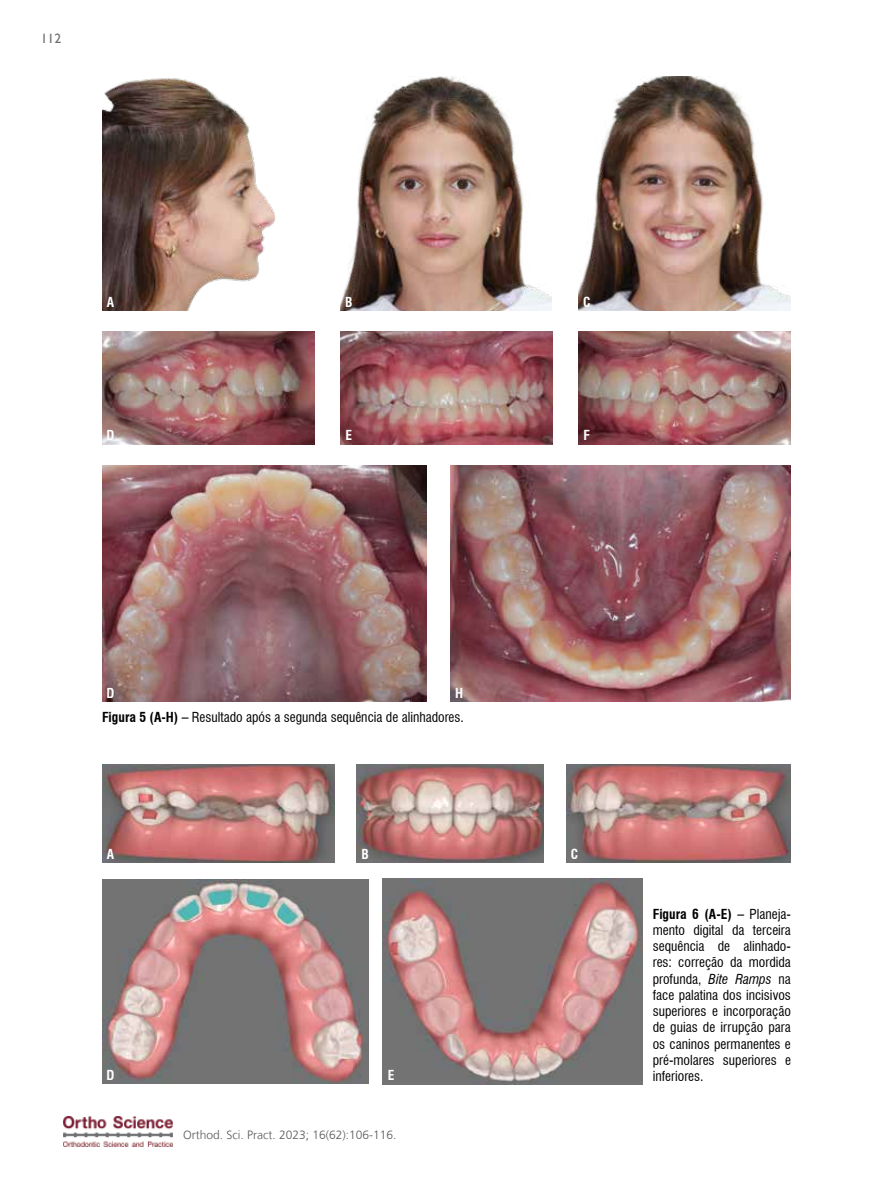
<style>
.page{position:relative;width:893px;height:1191px;background:#fff}
.page>*{position:absolute;margin:0;border:0;box-sizing:border-box;transform-origin:0 0}
.t1{font:condensed 13.5px/16.2px "Swiss 721 BT";color:#000;text-align:justify}
.t2{font:700 condensed 13.5px "Swiss 721 BT";color:#fff}
.t3{font:13.5px "Humanist 521 BT";color:#6d6e71}
.t4{font:300 12px "Frutiger LT";color:#58595b}
.s1{font-weight:700}
.s2{font-style:italic}
</style>
<div class="page">
<img style="left:64px;top:1116px;width:109px;height:30px">
<img style="left:340px;top:77px;width:212px;height:233px">
<img style="left:102px;top:78px;width:174px;height:232px">
<img style="left:102px;top:332px;width:213px;height:112px">
<img style="left:340px;top:332px;width:213px;height:112px">
<img style="left:578px;top:332px;width:213px;height:112px">
<img style="left:102px;top:465px;width:324px;height:236px">
<img style="left:451px;top:465px;width:340px;height:236px">
<img style="left:578px;top:77px;width:213px;height:233px">
<img style="left:102px;top:764px;width:232px;height:98px">
<img style="left:357px;top:764px;width:187px;height:98px">
<img style="left:566px;top:764px;width:225px;height:98px">
<img style="left:102px;top:879px;width:266px;height:204px">
<img style="left:383px;top:878px;width:259px;height:206px">
<p class="t3" style="left:41px;top:30px;width:22px">112</p>
<p class="t2" style="left:107px;top:294px;width:9px">A</p>
<p class="t2" style="left:107px;top:427px;width:9px">D</p>
<p class="t2" style="left:345px;top:294px;width:9px">B</p>
<p class="t2" style="left:345px;top:427px;width:8px">E</p>
<p class="t2" style="left:107px;top:685px;width:9px">D</p>
<p class="t2" style="left:455px;top:685px;width:10px">H</p>
<p class="t1" style="left:102px;top:709px;width:363px"><span class="s1">Figura 5 (A-H) –</span> Resultado após a segunda sequência de alinhadores.</p>
<p class="t2" style="left:107px;top:846px;width:9px">A</p>
<p class="t2" style="left:362px;top:846px;width:9px">B</p>
<p class="t2" style="left:107px;top:1067px;width:9px">D</p>
<p class="t2" style="left:388px;top:1067px;width:8px">E</p>
<p class="t4" style="left:183px;top:1127px;width:215px">Orthod. Sci. Pract. 2023; 16(62):106-116.</p>
<p class="t2" style="left:583px;top:294px;width:9px">C</p>
<p class="t2" style="left:583px;top:427px;width:8px">F</p>
<p class="t2" style="left:571px;top:846px;width:9px">C</p>
<p class="t1" style="left:653px;top:906px;width:140px"><span class="s1">Figura 6 (A-E) –</span> Planeja&shy;mento digital da terceira sequência de alinhado&shy;res: correção da mordida profunda, <span class="s2">Bite Ramps</span> na face palatina dos incisivos superiores e incorporação de guias de irrupção para os caninos permanentes e pré-molares superiores e inferiores.</p>
</div>
